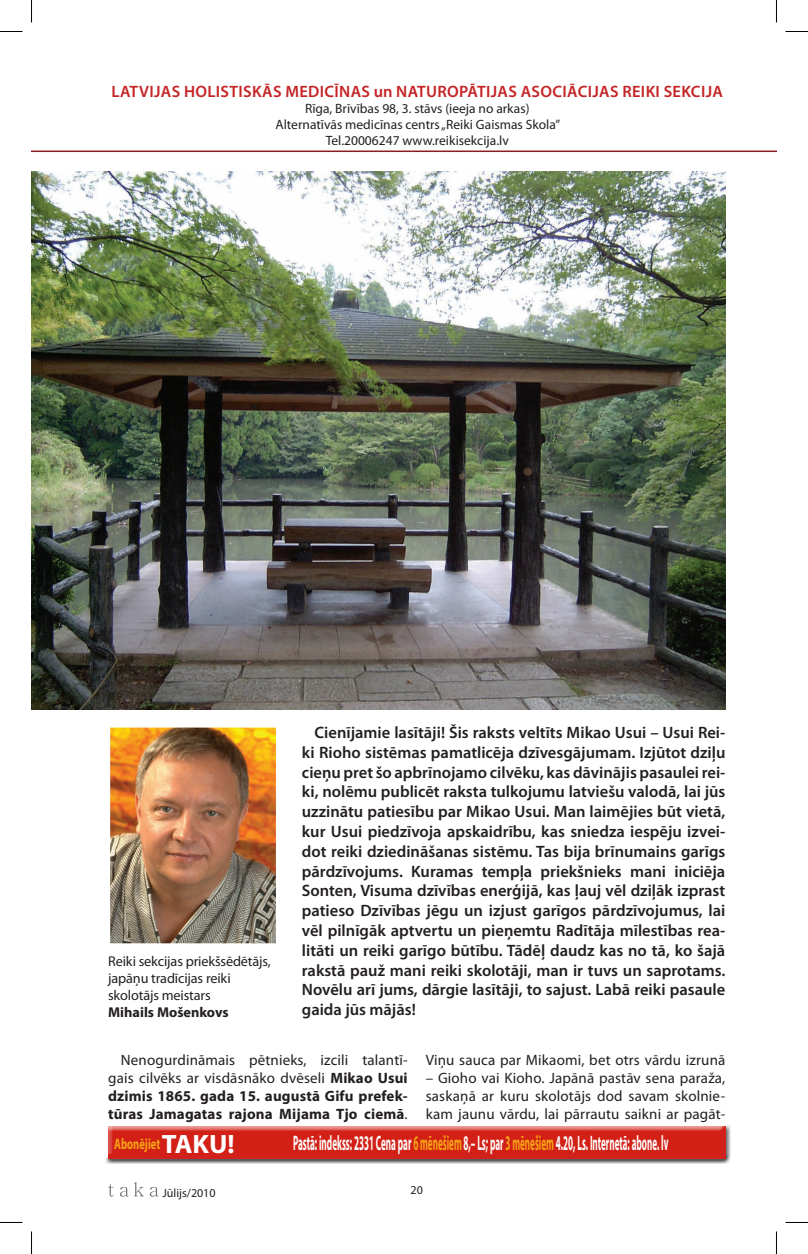
<style>
.page{position:relative;width:808px;height:1254px;background:#fff}
.page>*{position:absolute;margin:0;border:0;box-sizing:border-box;transform-origin:0 0}
.t1{font:700 21px "Myriad Pro";color:#fff;scale:.43 1}
.t2{font:600 16.5px/19.8px "Myriad Pro";color:#231f20;text-align:justify}
.t3{font:600 16.5px "Myriad Pro";letter-spacing:.02em;color:#c52426}
.t4{font:700 15.3px "Myriad Pro";color:#f6a314;scale:.69 1}
.t5{font:15px/18px "Myriad Pro";letter-spacing:.01em;color:#231f20;text-align:justify}
.t6{font:700 15px/18px "Myriad Pro";letter-spacing:.01em;color:#231f20;text-align:justify}
.t7{font:14.25px/17.1px "Myriad Pro";letter-spacing:-.01em;color:#231f20}
.t8{font:700 14.25px "Myriad Pro";color:#231f20}
.t9{font:13.5px/16.2px "Myriad Pro";color:#231f20;text-align:center}
.t10{font:12px "Myriad Pro";color:#231f20}
.s1{font-weight:400}
.s2{font-size:26.55px;color:#fff}
.s3{color:#f6a314}
</style>
<div class="page">
<svg style="left:108px;top:1183px;width:6px;height:13px"></svg>
<svg style="left:120px;top:1182px;width:24px;height:14px"></svg>
<svg style="left:150px;top:1186px;width:8px;height:10px"></svg>
<hr style="left:32px;top:150px;width:744px;height:2px;background:#8a1d1f">
<div style="left:97px;top:1107px;width:641px;height:63px;background:#231f20;opacity:.75"></div>
<img style="left:111px;top:728px;width:164px;height:214px">
<div style="left:108px;top:725px;width:170px;height:220px;border:2px solid #fff"></div>
<img style="left:31px;top:172px;width:694px;height:537px">
<svg style="left:0;top:31px;width:22px;height:1px"></svg>
<svg style="left:785px;top:31px;width:22px;height:1px"></svg>
<svg style="left:0;top:1222px;width:22px;height:1px"></svg>
<svg style="left:785px;top:1222px;width:22px;height:1px"></svg>
<svg style="left:31px;top:0;width:1px;height:23px"></svg>
<svg style="left:31px;top:1231px;width:1px;height:23px"></svg>
<p class="t3" style="left:111px;top:80px;width:612px">Latvijas Holistiskās medicīnas un naturopātijas asociācijas Reiki sekcija</p>
<p class="t9" style="left:275px;top:100px;width:286px">Rīga, Brīvības 98, 3. stāvs (ieeja no arkas)<br>Alternatīvās medicīnas centrs „Reiki Gaismas Skola”<br>Tel.20006247 www.reikisekcija.lv</p>
<p class="t7" style="left:108px;top:952px;width:164px">Reiki sekcijas priekšsēdētājs, japāņu tradīcijas reiki skolotājs meistars</p>
<p class="t8" style="left:108px;top:1003px;width:122px">Mihails Mošenkovs</p>
<p class="t2" style="left:302px;top:722px;width:425px;text-indent:13px">Cienījamie lasītāji! Šis raksts veltīts Mikao Usui – Usui Rei&shy;ki Rioho sistēmas pamatlicēja dzīvesgājumam. Izjūtot dziļu cieņu pret šo apbrīnojamo cilvēku, kas dāvinājis pasaulei rei&shy;ki, nolēmu publicēt raksta tulkojumu latviešu valodā, lai jūs uzzinātu patiesību par Mikao Usui. Man laimējies būt vietā, kur Usui piedzīvoja apskaidrību, kas sniedza iespēju izvei&shy;dot reiki dziedināšanas sistēmu. Tas bija brīnumains garīgs pārdzīvojums. Kuramas tempļa priekšnieks mani iniciēja Sonten, Visuma dzīvības enerģijā, kas ļauj vēl dziļāk izprast patieso Dzīvības jēgu un izjust garīgos pārdzīvojumus, lai vēl pilnīgāk aptvertu un pieņemtu Radītāja mīlestības rea&shy;litāti un reiki garīgo būtību. Tādēļ daudz kas no tā, ko šajā rakstā pauž mani reiki skolotāji, man ir tuvs un saprotams.<br>Novēlu arī jums, dārgie lasītāji, to sajust. Labā reiki pasaule gaida jūs mājās!</p>
<p class="t6" style="left:108px;top:1050px;width:301px;text-indent:13px"><span class="s1">Nenogurdināmais pētnieks, izcili talantī&shy;gais cilvēks ar visdāsnāko dvēseli</span> Mikao Usui dzimis 1865. gada 15. augustā Gifu prefek&shy;tūras Jamagatas rajona Mijama Tjo ciemā<span class="s1">.</span></p>
<p class="t5" style="left:425px;top:1051px;width:301px">Viņu sauca par Mikaomi, bet otrs vārdu izrunā</p>
<p class="t5" style="left:425px;top:1069px;width:301px">– Gioho vai Kioho. Japānā pastāv sena paraža, saskaņā ar kuru skolotājs dod savam skolnie&shy;kam jaunu vārdu, lai pārrautu saikni ar pagāt-</p>
<p class="t4" style="left:114px;top:1133px;width:176px">Abonējiet <span class="s2">TAKU!</span></p>
<p class="t1" style="left:293px;top:1129px;width:874px">Pastā: indekss: 2331 Cena par <span class="s3">6 mēnešiem</span> 8,– Ls; par <span class="s3">3 mēnešiem</span> 4.20, Ls. Internetā: abone. lv</p>
<p class="t10" style="left:162px;top:1185px;width:55px">Jūlijs/2010</p>
<p class="t10" style="left:410px;top:1182px;width:14px">20</p>
</div>
